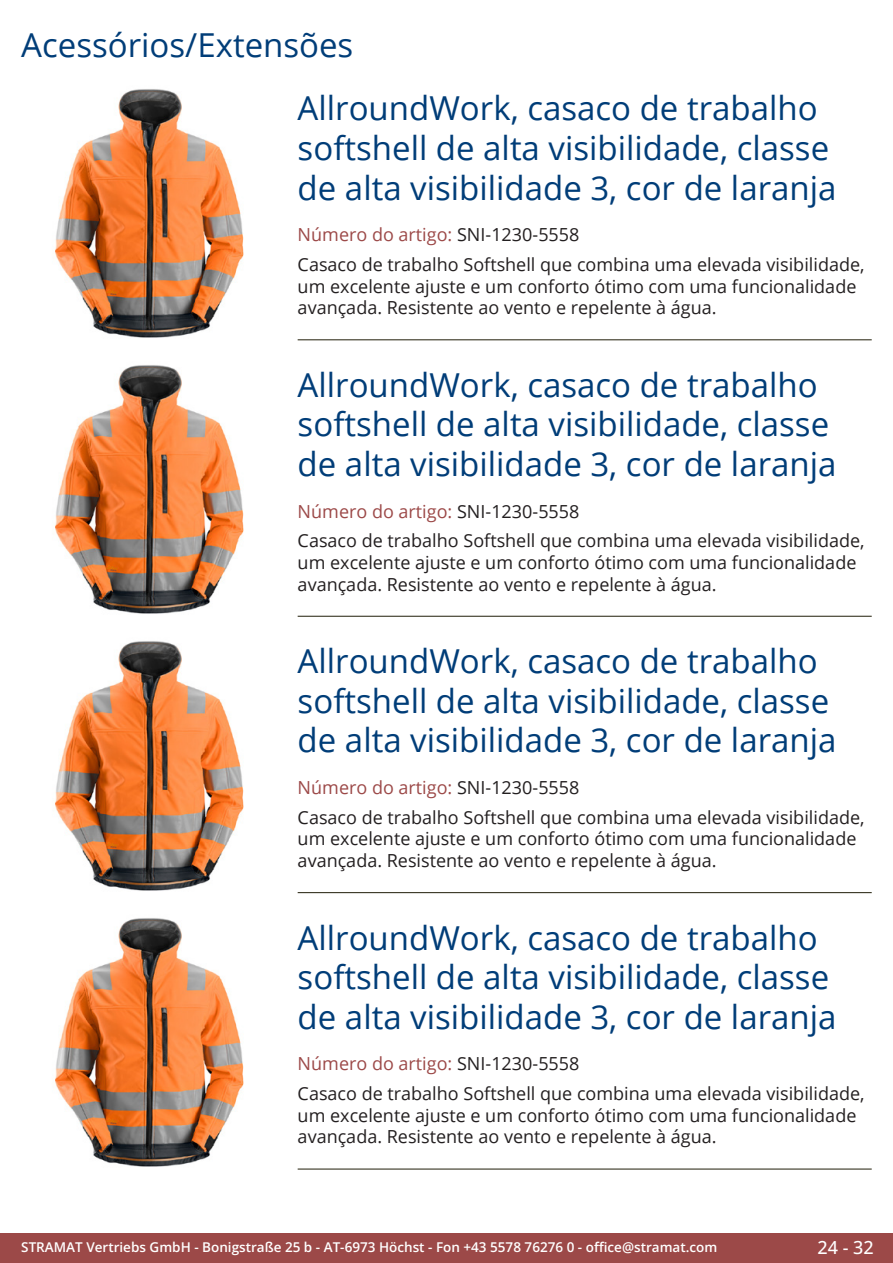
<style>
.page{position:relative;width:893px;height:1263px;background:#fff}
.page>*{position:absolute;margin:0;border:0;box-sizing:border-box;transform-origin:0 0}
.Produkttitel{font:33px/39.6px "Open Sans";color:#003d78}
.RastTitel{font:33px "Open Sans";color:#003d78}
.Beschreibung_Text{font:18px/21.6px "Open Sans";color:#231f20}
.TechDaten_Überschrif{font:18px "Open Sans";color:#9c4948}
.t1{font:500 18px "Open Sans";color:#fff}
.t2{font:600 13.5px "Open Sans";color:#fff}
.s1{color:#231f20}
</style>
<div class="page">
<div style="left:0;top:1233px;width:893px;height:30px;background:#9c4948"></div>
<hr style="left:298px;top:340px;width:574px;height:1px;background:#201d08">
<hr style="left:298px;top:616px;width:574px;height:1px;background:#201d08">
<hr style="left:298px;top:892px;width:574px;height:1px;background:#201d08">
<hr style="left:298px;top:1169px;width:574px;height:1px;background:#201d08">
<img style="left:54px;top:89px;width:190px;height:249px">
<img style="left:54px;top:365px;width:190px;height:249px">
<img style="left:55px;top:641px;width:189px;height:250px">
<img style="left:54px;top:918px;width:190px;height:249px">
<p class="RastTitel" style="left:21px;top:22px;width:334px">Acessórios/Extensões</p>
<p class="Produkttitel" style="left:298px;top:88px;width:540px">AllroundWork, casaco de trabalho softshell de alta visibilidade, classe de alta visibilidade 3, cor de laranja</p>
<p class="TechDaten_Überschrif" style="left:298px;top:222px;width:283px">Número do artigo: <span class="s1">SNI-1230-5558</span></p>
<p class="Beschreibung_Text" style="left:298px;top:253px;width:568px">Casaco de trabalho Softshell que combina uma elevada visibilidade, um excelente ajuste e um conforto ótimo com uma funcionalidade avançada. Resistente ao vento e repelente à água.</p>
<p class="Produkttitel" style="left:298px;top:364px;width:540px">AllroundWork, casaco de trabalho softshell de alta visibilidade, classe de alta visibilidade 3, cor de laranja</p>
<p class="TechDaten_Überschrif" style="left:298px;top:499px;width:283px">Número do artigo: <span class="s1">SNI-1230-5558</span></p>
<p class="Beschreibung_Text" style="left:298px;top:530px;width:568px">Casaco de trabalho Softshell que combina uma elevada visibilidade, um excelente ajuste e um conforto ótimo com uma funcionalidade avançada. Resistente ao vento e repelente à água.</p>
<p class="Produkttitel" style="left:298px;top:640px;width:540px">AllroundWork, casaco de trabalho softshell de alta visibilidade, classe de alta visibilidade 3, cor de laranja</p>
<p class="TechDaten_Überschrif" style="left:298px;top:775px;width:283px">Número do artigo: <span class="s1">SNI-1230-5558</span></p>
<p class="Beschreibung_Text" style="left:298px;top:806px;width:568px">Casaco de trabalho Softshell que combina uma elevada visibilidade, um excelente ajuste e um conforto ótimo com uma funcionalidade avançada. Resistente ao vento e repelente à água.</p>
<p class="Produkttitel" style="left:298px;top:917px;width:540px">AllroundWork, casaco de trabalho softshell de alta visibilidade, classe de alta visibilidade 3, cor de laranja</p>
<p class="TechDaten_Überschrif" style="left:298px;top:1051px;width:283px">Número do artigo: <span class="s1">SNI-1230-5558</span></p>
<p class="Beschreibung_Text" style="left:298px;top:1082px;width:568px">Casaco de trabalho Softshell que combina uma elevada visibilidade, um excelente ajuste e um conforto ótimo com uma funcionalidade avançada. Resistente ao vento e repelente à água.</p>
<p class="t2" style="left:21px;top:1238px;width:698px">STRAMAT Vertriebs GmbH - Bonigstraße 25 b - AT-6973 Höchst - Fon +43 5578 76276 0 - office@stramat.com</p>
<p class="t1" style="left:817px;top:1234px;width:58px">24 - 32</p>
</div>
